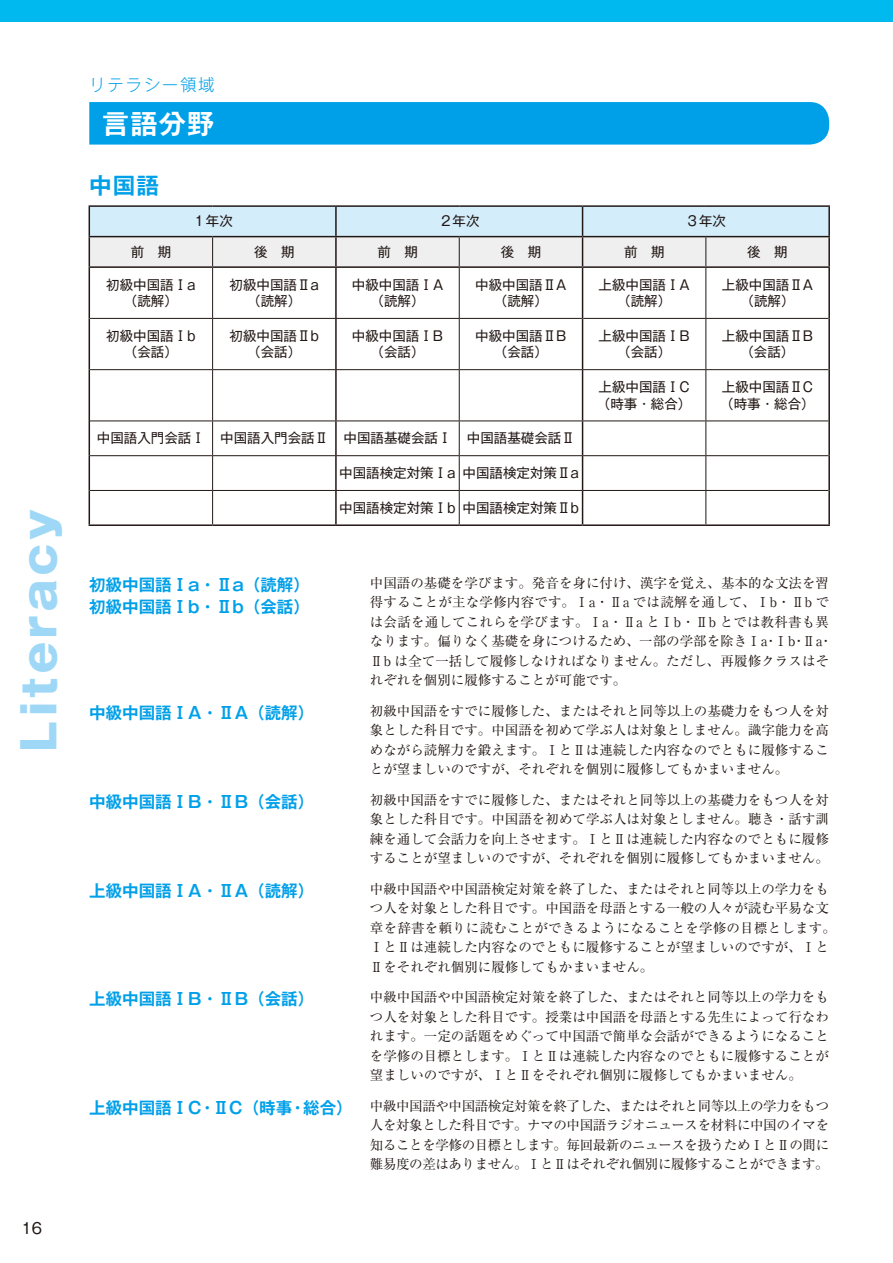
<style>
.page{position:relative;width:893px;height:1263px;background:#fff}
.page>*{position:absolute;margin:0;border:0;box-sizing:border-box;transform-origin:0 0}
.t1{font:800 45px "Gothic MB101 Pro";letter-spacing:.1em;color:#9fd8f7}
.t2{font:700 27px "Gothic MB101 Pro De";color:#fff}
.t3{font:700 22.5px "Gothic MB101 Pro De";color:#00a0e9}
.t4{font:700 16.5px/22.5px "Gothic MB101 Pro De";color:#00a0e9}
.t5{font:300 16.5px "Gothic MB101 Pro";letter-spacing:.1em;color:#00a0e9}
.t6{font:15px "Gothic MB101 Pro";color:#221815}
.t7{font:13.5px/19.5px "Ryumin Pro";color:#221815;text-align:justify}
.t8{font:13.5px/16.5px "Gothic MB101 Pro";color:#221815;text-align:center}
.s1{font-family:"Gothic MB101 Pro De";font-weight:700;font-size:16.5px;color:#00a0e9}
</style>
<div class="page">
<div style="left:0;top:0;width:893px;height:21px;background:#00b9ef"></div>
<div style="left:89px;top:102px;width:740px;height:43px;background:#00a0e9"></div>
<hr style="left:335px;top:319px;width:2px;height:50px;background:#221815">
<hr style="left:335px;top:370px;width:2px;height:51px;background:#221815">
<hr style="left:582px;top:370px;width:1px;height:51px;background:#221815">
<hr style="left:335px;top:421px;width:2px;height:34px;background:#221815">
<hr style="left:582px;top:421px;width:1px;height:34px;background:#221815">
<hr style="left:335px;top:456px;width:2px;height:34px;background:#221815">
<hr style="left:582px;top:456px;width:1px;height:34px;background:#221815">
<hr style="left:335px;top:491px;width:2px;height:33px;background:#221815">
<hr style="left:582px;top:491px;width:1px;height:33px;background:#221815">
<hr style="left:90px;top:318px;width:123px;height:1px;background:#221815">
<hr style="left:213px;top:318px;width:123px;height:1px;background:#221815">
<hr style="left:336px;top:318px;width:123px;height:1px;background:#221815">
<hr style="left:459px;top:318px;width:123px;height:1px;background:#221815">
<hr style="left:583px;top:318px;width:123px;height:1px;background:#221815">
<hr style="left:706px;top:318px;width:122px;height:1px;background:#221815">
<hr style="left:90px;top:369px;width:123px;height:1px;background:#221815">
<hr style="left:213px;top:369px;width:123px;height:1px;background:#221815">
<hr style="left:336px;top:369px;width:123px;height:1px;background:#221815">
<hr style="left:459px;top:369px;width:124px;height:1px;background:#221815">
<hr style="left:583px;top:369px;width:123px;height:1px;background:#221815">
<hr style="left:706px;top:369px;width:122px;height:1px;background:#221815">
<hr style="left:90px;top:421px;width:123px;height:1px;background:#221815">
<hr style="left:213px;top:421px;width:123px;height:1px;background:#221815">
<hr style="left:336px;top:421px;width:123px;height:1px;background:#221815">
<hr style="left:459px;top:421px;width:124px;height:1px;background:#221815">
<hr style="left:583px;top:421px;width:123px;height:1px;background:#221815">
<hr style="left:706px;top:421px;width:122px;height:1px;background:#221815">
<hr style="left:90px;top:455px;width:123px;height:1px;background:#221815">
<hr style="left:213px;top:455px;width:123px;height:1px;background:#221815">
<hr style="left:336px;top:455px;width:123px;height:1px;background:#221815">
<hr style="left:459px;top:455px;width:124px;height:1px;background:#221815">
<hr style="left:583px;top:455px;width:123px;height:1px;background:#221815">
<hr style="left:706px;top:455px;width:122px;height:1px;background:#221815">
<hr style="left:90px;top:490px;width:123px;height:1px;background:#221815">
<hr style="left:213px;top:490px;width:123px;height:1px;background:#221815">
<hr style="left:336px;top:490px;width:123px;height:1px;background:#221815">
<hr style="left:459px;top:490px;width:124px;height:1px;background:#221815">
<hr style="left:583px;top:490px;width:123px;height:1px;background:#221815">
<hr style="left:706px;top:490px;width:122px;height:1px;background:#221815">
<hr style="left:212px;top:268px;width:1px;height:50px;background:#221815">
<hr style="left:212px;top:319px;width:1px;height:50px;background:#221815">
<hr style="left:212px;top:370px;width:1px;height:51px;background:#221815">
<hr style="left:212px;top:421px;width:1px;height:34px;background:#221815">
<hr style="left:212px;top:456px;width:1px;height:34px;background:#221815">
<hr style="left:212px;top:491px;width:1px;height:33px;background:#221815">
<hr style="left:459px;top:268px;width:1px;height:50px;background:#221815">
<hr style="left:459px;top:319px;width:1px;height:50px;background:#221815">
<hr style="left:459px;top:370px;width:1px;height:51px;background:#221815">
<hr style="left:459px;top:421px;width:1px;height:34px;background:#221815">
<hr style="left:459px;top:456px;width:1px;height:34px;background:#221815">
<hr style="left:459px;top:491px;width:1px;height:33px;background:#221815">
<hr style="left:705px;top:268px;width:1px;height:50px;background:#221815">
<hr style="left:705px;top:319px;width:1px;height:50px;background:#221815">
<hr style="left:705px;top:370px;width:1px;height:51px;background:#221815">
<hr style="left:705px;top:421px;width:1px;height:34px;background:#221815">
<hr style="left:705px;top:456px;width:1px;height:34px;background:#221815">
<hr style="left:705px;top:491px;width:1px;height:33px;background:#221815">
<hr style="left:706px;top:236px;width:124px;height:1px;background:#221815">
<hr style="left:89px;top:266px;width:124px;height:2px;background:#221815">
<hr style="left:213px;top:266px;width:123px;height:2px;background:#221815">
<hr style="left:336px;top:266px;width:123px;height:2px;background:#221815">
<hr style="left:459px;top:266px;width:124px;height:2px;background:#221815">
<hr style="left:583px;top:266px;width:123px;height:2px;background:#221815">
<hr style="left:706px;top:266px;width:124px;height:2px;background:#221815">
<hr style="left:335px;top:268px;width:2px;height:50px;background:#221815">
<hr style="left:582px;top:268px;width:1px;height:50px;background:#221815">
<hr style="left:582px;top:318px;width:1px;height:51px;background:#221815">
<hr style="left:89px;top:205px;width:124px;height:2px;background:#221815">
<hr style="left:213px;top:205px;width:123px;height:2px;background:#221815">
<hr style="left:336px;top:205px;width:123px;height:2px;background:#221815">
<hr style="left:459px;top:205px;width:124px;height:2px;background:#221815">
<hr style="left:583px;top:205px;width:123px;height:2px;background:#221815">
<hr style="left:706px;top:205px;width:124px;height:2px;background:#221815">
<hr style="left:828px;top:207px;width:2px;height:29px;background:#221815">
<svg style="left:89px;top:206px;width:740px;height:61px"></svg>
<hr style="left:828px;top:237px;width:2px;height:29px;background:#221815">
<hr style="left:89px;top:268px;width:1px;height:50px;background:#221815">
<hr style="left:828px;top:268px;width:2px;height:50px;background:#221815">
<hr style="left:89px;top:318px;width:1px;height:52px;background:#221815">
<hr style="left:828px;top:318px;width:2px;height:52px;background:#221815">
<hr style="left:89px;top:370px;width:1px;height:51px;background:#221815">
<hr style="left:828px;top:370px;width:2px;height:51px;background:#221815">
<hr style="left:89px;top:421px;width:1px;height:35px;background:#221815">
<hr style="left:828px;top:421px;width:2px;height:35px;background:#221815">
<hr style="left:89px;top:456px;width:1px;height:34px;background:#221815">
<hr style="left:828px;top:456px;width:2px;height:34px;background:#221815">
<hr style="left:89px;top:490px;width:1px;height:34px;background:#221815">
<hr style="left:828px;top:490px;width:2px;height:34px;background:#221815">
<hr style="left:89px;top:524px;width:124px;height:2px;background:#221815">
<hr style="left:213px;top:524px;width:123px;height:2px;background:#221815">
<hr style="left:336px;top:524px;width:123px;height:2px;background:#221815">
<hr style="left:459px;top:524px;width:124px;height:2px;background:#221815">
<hr style="left:583px;top:524px;width:123px;height:2px;background:#221815">
<hr style="left:706px;top:524px;width:124px;height:2px;background:#221815">
<h1 class="t1" style="left:2px;top:751px;width:244px;rotate:-90deg">Literacy</h1>
<p class="t6" style="left:22px;top:1215px;width:22px">16</p>
<p class="t5" style="left:89px;top:71px;width:127px">リテラシー領域</p>
<h2 class="t2" style="left:102px;top:101px;width:114px">言語分野</h2>
<h3 class="t3" style="left:89px;top:167px;width:71px">中国語</h3>
<p class="t8" style="left:192px;top:211px;width:42px">１年次</p>
<p class="t8" style="left:439px;top:211px;width:42px">２年次</p>
<p class="t8" style="left:686px;top:211px;width:42px">３年次</p>
<p class="t8" style="left:131px;top:242px;width:42px">前　期</p>
<p class="t8" style="left:254px;top:242px;width:42px">後　期</p>
<p class="t8" style="left:377px;top:242px;width:42px">前　期</p>
<p class="t8" style="left:501px;top:242px;width:42px">後　期</p>
<p class="t8" style="left:624px;top:242px;width:42px">前　期</p>
<p class="t8" style="left:747px;top:242px;width:42px">後　期</p>
<p class="t8" style="left:106px;top:274px;width:91px">初級中国語Ⅰa（読解）</p>
<p class="t8" style="left:230px;top:274px;width:91px">初級中国語Ⅱa（読解）</p>
<p class="t8" style="left:352px;top:274px;width:93px">中級中国語ⅠA（読解）</p>
<p class="t8" style="left:475px;top:274px;width:93px">中級中国語ⅡA（読解）</p>
<p class="t8" style="left:599px;top:274px;width:93px">上級中国語ⅠA（読解）</p>
<p class="t8" style="left:722px;top:274px;width:93px">上級中国語ⅡA（読解）</p>
<p class="t8" style="left:106px;top:326px;width:91px">初級中国語Ⅰb（会話）</p>
<p class="t8" style="left:229px;top:326px;width:91px">初級中国語Ⅱb（会話）</p>
<p class="t8" style="left:352px;top:326px;width:93px">中級中国語ⅠB（会話）</p>
<p class="t8" style="left:475px;top:326px;width:93px">中級中国語ⅡB（会話）</p>
<p class="t8" style="left:599px;top:326px;width:93px">上級中国語ⅠB（会話）</p>
<p class="t8" style="left:722px;top:326px;width:93px">上級中国語ⅡB（会話）</p>
<p class="t8" style="left:597px;top:377px;width:96px;text-align:left">上級中国語ⅠC（時事・総合）</p>
<p class="t8" style="left:720px;top:377px;width:96px;text-align:left">上級中国語ⅡC（時事・総合）</p>
<p class="t8" style="left:97px;top:428px;width:479px">中国語入門会話Ⅰ 中国語入門会話Ⅱ 中国語基礎会話Ⅰ 中国語基礎会話Ⅱ</p>
<p class="t8" style="left:339px;top:463px;width:241px">中国語検定対策Ⅰa 中国語検定対策Ⅱa</p>
<p class="t8" style="left:339px;top:498px;width:241px">中国語検定対策Ⅰb 中国語検定対策Ⅱb</p>
<p class="t4" style="left:89px;top:571px;width:222px">初級中国語Ⅰa・Ⅱa（読解）初級中国語Ⅰb・Ⅱb（会話）</p>
<p class="t7" style="left:370px;top:572px;width:464px;text-align:left">中国語の基礎を学びます。発音を身に付け、漢字を覚え、基本的な文法を習得することが主な学修内容です。Ⅰa・Ⅱa では読解を通して、Ⅰb・Ⅱb では会話を通してこれらを学びます。Ⅰa・Ⅱa とⅠb・Ⅱb とでは教科書も異なります。偏りなく基礎を身につけるため、一部の学部を除きⅠa・Ⅰb・Ⅱa・Ⅱb は全て一括して履修しなければなりません。ただし、再履修クラスはそれぞれを個別に履修することが可能です。</p>
<p class="t4" style="left:89px;top:699px;width:226px">中級中国語ⅠA・ⅡA（読解）</p>
<p class="t7" style="left:370px;top:700px;width:461px">初級中国語をすでに履修した、またはそれと同等以上の基礎力をもつ人を対象とした科目です。中国語を初めて学ぶ人は対象としません。識字能力を高めながら読解力を鍛えます。ⅠとⅡは連続した内容なのでともに履修することが望ましいのですが、それぞれを個別に履修してもかまいません。</p>
<p class="t4" style="left:89px;top:788px;width:226px">中級中国語ⅠB・ⅡB（会話）</p>
<p class="t7" style="left:370px;top:789px;width:461px">初級中国語をすでに履修した、またはそれと同等以上の基礎力をもつ人を対象とした科目です。中国語を初めて学ぶ人は対象としません。聴き・話す訓練を通して会話力を向上させます。ⅠとⅡは連続した内容なのでともに履修することが望ましいのですが、それぞれを個別に履修してもかまいません。</p>
<p class="t4" style="left:89px;top:877px;width:226px">上級中国語ⅠA・ⅡA（読解）</p>
<p class="t7" style="left:370px;top:878px;width:467px;text-align:left">中級中国語や中国語検定対策を終了した、またはそれと同等以上の学力をもつ人を対象とした科目です。中国語を母語とする一般の人々が読む平易な文章を辞書を頼りに読むことができるようになることを学修の目標とします。ⅠとⅡは連続した内容なのでともに履修することが望ましいのですが、ⅠとⅡをそれぞれ個別に履修してもかまいません。</p>
<p class="t4" style="left:89px;top:985px;width:226px">上級中国語ⅠB・ⅡB（会話）</p>
<p class="t7" style="left:370px;top:987px;width:461px">中級中国語や中国語検定対策を終了した、またはそれと同等以上の学力をもつ人を対象とした科目です。授業は中国語を母語とする先生によって行なわれます。一定の話題をめぐって中国語で簡単な会話ができるようになることを学修の目標とします。ⅠとⅡは連続した内容なのでともに履修することが望ましいのですが、ⅠとⅡをそれぞれ個別に履修してもかまいません。</p>
<p class="t7" style="left:370px;top:1095px;width:461px;text-indent:-281px"><span class="s1">上級中国語ⅠC・ⅡC（時事・総合）</span> 中級中国語や中国語検定対策を終了した、またはそれと同等以上の学力をもつ人を対象とした科目です。ナマの中国語ラジオニュースを材料に中国のイマを知ることを学修の目標とします。毎回最新のニュースを扱うためⅠとⅡの間に難易度の差はありません。ⅠとⅡはそれぞれ個別に履修することができます。</p>
</div>
